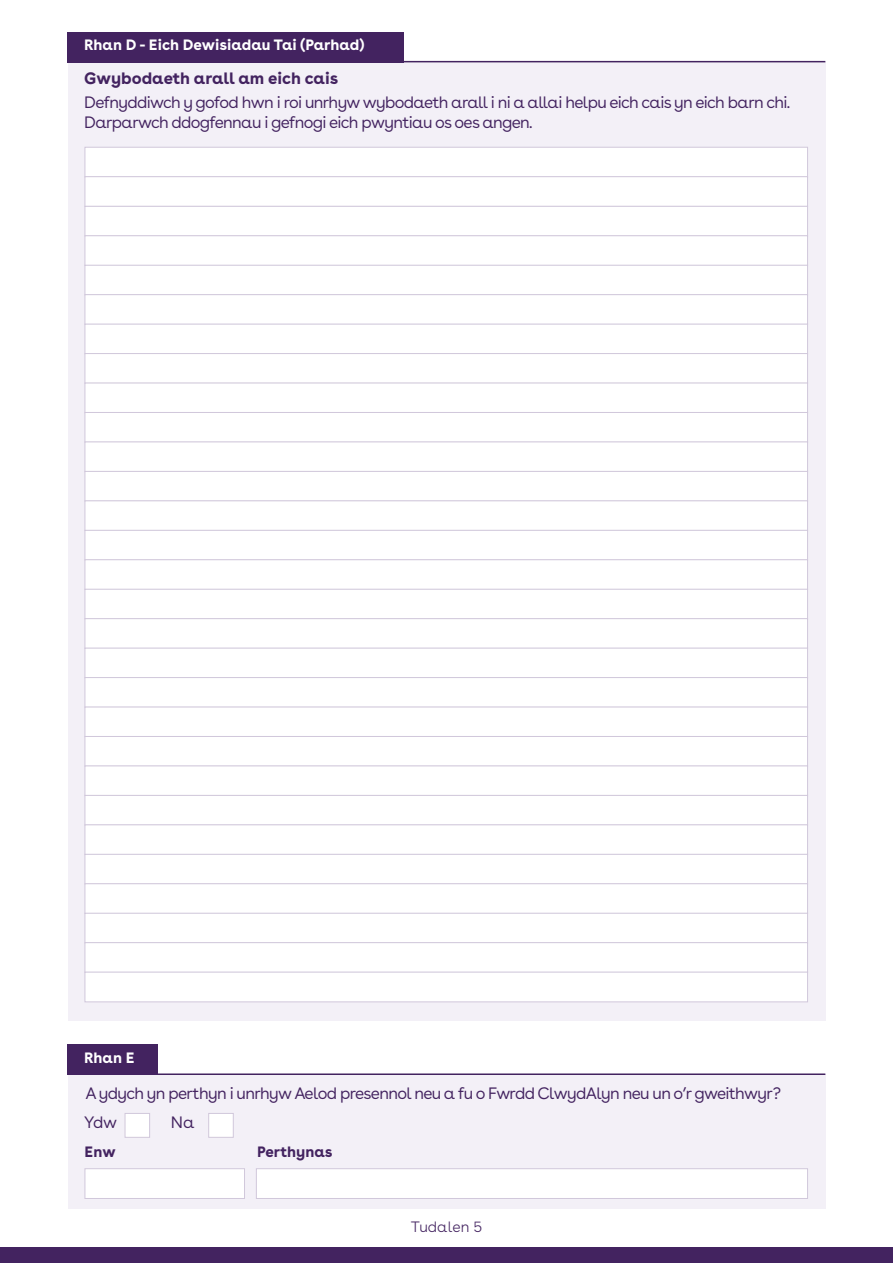
<style>
.page{position:relative;width:893px;height:1263px;background:#fff}
.page>*{position:absolute;margin:0;border:0;box-sizing:border-box;transform-origin:0 0}
.t1{font:16.5px/19.8px "Buenos Aires";letter-spacing:-.04em;color:#432360}
.t2{font:700 16.5px "Buenos Aires";color:#432360}
.t3{font:700 15px "Buenos Aires";color:#fff}
.t4{font:700 15px "Buenos Aires";color:#432360}
.t5{font:300 15px "Buenos Aires";color:#432360}
</style>
<div class="page">
<div style="left:68px;top:62px;width:757px;height:958px;background:#f3f0f7"></div>
<div style="left:85px;top:147px;width:723px;height:30px;background:#fff;border:1px solid #d1c8db"></div>
<div style="left:85px;top:176px;width:723px;height:31px;background:#fff;border:1px solid #d1c8db"></div>
<div style="left:85px;top:206px;width:723px;height:30px;background:#fff;border:1px solid #d1c8db"></div>
<div style="left:85px;top:235px;width:723px;height:31px;background:#fff;border:1px solid #d1c8db"></div>
<div style="left:85px;top:265px;width:723px;height:30px;background:#fff;border:1px solid #d1c8db"></div>
<div style="left:85px;top:294px;width:723px;height:31px;background:#fff;border:1px solid #d1c8db"></div>
<div style="left:85px;top:324px;width:723px;height:30px;background:#fff;border:1px solid #d1c8db"></div>
<div style="left:85px;top:353px;width:723px;height:31px;background:#fff;border:1px solid #d1c8db"></div>
<div style="left:85px;top:383px;width:723px;height:30px;background:#fff;border:1px solid #d1c8db"></div>
<div style="left:85px;top:412px;width:723px;height:31px;background:#fff;border:1px solid #d1c8db"></div>
<div style="left:85px;top:441px;width:723px;height:31px;background:#fff;border:1px solid #d1c8db"></div>
<div style="left:85px;top:471px;width:723px;height:30px;background:#fff;border:1px solid #d1c8db"></div>
<div style="left:85px;top:500px;width:723px;height:31px;background:#fff;border:1px solid #d1c8db"></div>
<div style="left:85px;top:530px;width:723px;height:30px;background:#fff;border:1px solid #d1c8db"></div>
<div style="left:85px;top:559px;width:723px;height:31px;background:#fff;border:1px solid #d1c8db"></div>
<div style="left:85px;top:589px;width:723px;height:30px;background:#fff;border:1px solid #d1c8db"></div>
<div style="left:85px;top:618px;width:723px;height:31px;background:#fff;border:1px solid #d1c8db"></div>
<div style="left:85px;top:648px;width:723px;height:30px;background:#fff;border:1px solid #d1c8db"></div>
<div style="left:85px;top:677px;width:723px;height:31px;background:#fff;border:1px solid #d1c8db"></div>
<div style="left:85px;top:707px;width:723px;height:30px;background:#fff;border:1px solid #d1c8db"></div>
<div style="left:85px;top:736px;width:723px;height:31px;background:#fff;border:1px solid #d1c8db"></div>
<div style="left:85px;top:765px;width:723px;height:31px;background:#fff;border:1px solid #d1c8db"></div>
<div style="left:85px;top:795px;width:723px;height:30px;background:#fff;border:1px solid #d1c8db"></div>
<div style="left:85px;top:824px;width:723px;height:31px;background:#fff;border:1px solid #d1c8db"></div>
<div style="left:85px;top:854px;width:723px;height:30px;background:#fff;border:1px solid #d1c8db"></div>
<div style="left:85px;top:883px;width:723px;height:31px;background:#fff;border:1px solid #d1c8db"></div>
<div style="left:85px;top:913px;width:723px;height:30px;background:#fff;border:1px solid #d1c8db"></div>
<div style="left:85px;top:942px;width:723px;height:31px;background:#fff;border:1px solid #d1c8db"></div>
<div style="left:85px;top:972px;width:723px;height:30px;background:#fff;border:1px solid #d1c8db"></div>
<div style="left:68px;top:32px;width:336px;height:30px;background:#432360"></div>
<hr style="left:68px;top:61px;width:757px;height:1px;background:#432360">
<div style="left:0;top:1248px;width:893px;height:15px;background:#432360"></div>
<div style="left:68px;top:1044px;width:90px;height:31px;background:#432360"></div>
<div style="left:68px;top:1074px;width:757px;height:135px;background:#f3f0f7"></div>
<hr style="left:68px;top:1073px;width:757px;height:2px;background:#432360">
<div style="left:125px;top:1113px;width:25px;height:25px;background:#fff;border:1px solid #d1c8db"></div>
<div style="left:208px;top:1113px;width:26px;height:25px;background:#fff;border:1px solid #d1c8db"></div>
<div style="left:85px;top:1168px;width:160px;height:31px;background:#fff;border:1px solid #d1c8db"></div>
<div style="left:256px;top:1168px;width:552px;height:31px;background:#fff;border:1px solid #d1c8db"></div>
<p class="t3" style="left:84px;top:32px;width:282px">Rhan D - Eich Dewisiadau Tai (Parhad)</p>
<p class="t2" style="left:84px;top:64px;width:256px">Gwybodaeth arall am eich cais</p>
<p class="t1" style="left:84px;top:91px;width:708px">Defnyddiwch y gofod hwn i roi unrhyw wybodaeth arall i ni a allai helpu eich cais yn eich barn chi.<br>Darparwch ddogfennau i gefnogi eich pwyntiau os oes angen.</p>
<p class="t3" style="left:84px;top:1045px;width:52px">Rhan E</p>
<p class="t1" style="left:85px;top:1082px;width:697px">A ydych yn perthyn i unrhyw Aelod presennol neu a fu o Fwrdd ClwydAlyn neu un o’r gweithwyr?</p>
<p class="t1" style="left:84px;top:1111px;width:35px">Ydw</p>
<p class="t1" style="left:171px;top:1111px;width:25px">Na</p>
<p class="t4" style="left:85px;top:1139px;width:33px">Enw</p>
<p class="t4" style="left:257px;top:1139px;width:77px">Perthynas</p>
<p class="t5" style="left:411px;top:1214px;width:73px">Tudalen 5</p>
</div>
